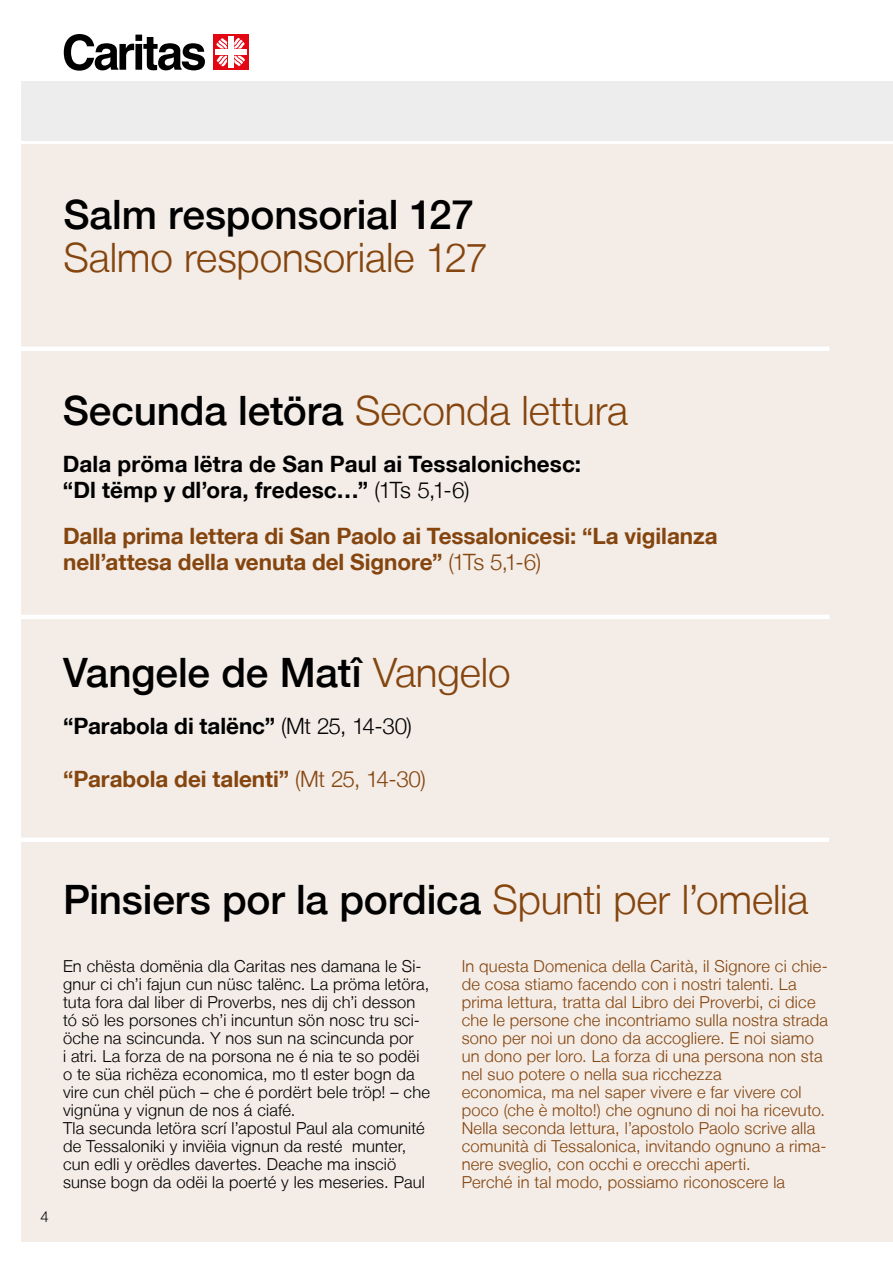
<style>
.page{position:relative;width:893px;height:1263px;background:#fff}
.page>*{position:absolute;margin:0;border:0;box-sizing:border-box;transform-origin:0 0}
.t1{font:500 40.5px "Helvetica Neue LT";letter-spacing:-.005em;color:#000}
.t2{font:300 40.5px "Helvetica Neue LT";letter-spacing:-.005em;color:#85450e}
.t3{font:700 22.5px/25.5px "Helvetica Neue LT";letter-spacing:-.005em;color:#85450e}
.t4{font:700 22.5px/25.5px "Helvetica Neue LT";letter-spacing:.005em;color:#000}
.t5{font:300 16.5px/18px "Helvetica Neue LT";letter-spacing:.015em;color:#85450e}
.t6{font:300 16.5px/18px "Helvetica Neue LT";letter-spacing:.015em;color:#000}
.t7{font:300 15px "Helvetica Neue LT";color:#000}
.s1{font-weight:500;color:#000}
.s2{font-weight:300}
.s3{font-weight:300;color:#85450e}
</style>
<div class="page">
<div style="left:21px;top:81px;width:872px;height:59px;background:#ededed"></div>
<svg style="left:64px;top:34px;width:141px;height:37px"></svg>
<div style="left:213px;top:35px;width:35px;height:35px;background:#e30613"></div>
<div style="left:215px;top:49px;width:32px;height:6px;background:#fff"></div>
<div style="left:228px;top:36px;width:6px;height:32px;background:#fff"></div>
<svg style="left:216px;top:38px;width:11px;height:11px"></svg>
<svg style="left:234px;top:38px;width:11px;height:11px"></svg>
<svg style="left:234px;top:56px;width:11px;height:10px"></svg>
<svg style="left:217px;top:56px;width:10px;height:10px"></svg>
<div style="left:21px;top:145px;width:872px;height:1097px;background:#f3ece7"></div>
<hr style="left:0;top:615px;width:829px;height:4px;background:#fff">
<div style="left:0;top:837px;width:829px;height:5px;background:#fff"></div>
<hr style="left:0;top:347px;width:829px;height:4px;background:#fff">
<h1 class="t1" style="left:63px;top:190px;width:412px">Salm responsorial 127</h1>
<h1 class="t2" style="left:63px;top:233px;width:426px">Salmo responsoriale 127</h1>
<h1 class="t2" style="left:63px;top:386px;width:567px"><span class="s1">Secunda letöra</span> Seconda lettura</h1>
<h2 class="t4" style="left:63px;top:451px;width:520px">Dala pröma lëtra de San Paul ai Tessalonichesc: “Dl tëmp y dl’ora, fredesc…” <span class="s2">(1Ts 5,1-6)</span></h2>
<h2 class="t3" style="left:63px;top:523px;width:656px">Dalla prima lettera di San Paolo ai Tessalonicesi: “La vigilanza nell’attesa della venuta del Signore” <span class="s2">(1Ts 5,1-6)</span></h2>
<h1 class="t1" style="left:63px;top:648px;width:449px">Vangele de Matî <span class="s3">Vangelo</span></h1>
<h2 class="t4" style="left:63px;top:712px;width:351px">“Parabola di talënc” <span class="s2">(Mt 25, 14-30)</span></h2>
<h2 class="t3" style="left:63px;top:765px;width:364px">“Parabola dei talenti” <span class="s2">(Mt 25, 14-30)</span></h2>
<h1 class="t1" style="left:63px;top:876px;width:747px">Pinsiers por la pordica <span class="s3">Spunti per l’omelia</span></h1>
<p class="t7" style="left:40px;top:1207px;width:10px">4</p>
<p class="t6" style="left:63px;top:957px;width:369px">En chësta domënia dla Caritas nes damana le Si&shy;gnur ci ch’i fajun cun nüsc talënc. La pröma letöra, tuta fora dal liber di Proverbs, nes dij ch’i desson tó sö les porsones ch’i incuntun sön nosc tru sci&shy;öche na scincunda. Y nos sun na scincunda por<br>i atri. La forza de na porsona ne é nia te so podëi o te süa richëza economica, mo tl ester bogn da vire cun chël püch – che é pordërt bele tröp! – che vignüna y vignun de nos á ciafé.<br>Tla secunda letöra scrí l’apostul Paul ala comunité de Tessaloniki y inviëia vignun da resté munter, cun edli y orëdles davertes. Deache ma insciö sunse bogn da odëi la poerté y les meseries. Paul</p>
<p class="t5" style="left:462px;top:957px;width:368px">In questa Domenica della Carità, il Signore ci chie&shy;de cosa stiamo facendo con i nostri talenti. La prima lettura, tratta dal Libro dei Proverbi, ci dice che le persone che incontriamo sulla nostra strada sono per noi un dono da accogliere. E noi siamo un dono per loro. La forza di una persona non sta nel suo potere o nella sua ricchezza<br>economica, ma nel saper vivere e far vivere col poco (che è molto!) che ognuno di noi ha ricevuto.<br>Nella seconda lettura, l’apostolo Paolo scrive alla comunità di Tessalonica, invitando ognuno a rima&shy;nere sveglio, con occhi e orecchi aperti.<br>Perché in tal modo, possiamo riconoscere la</p>
</div>
